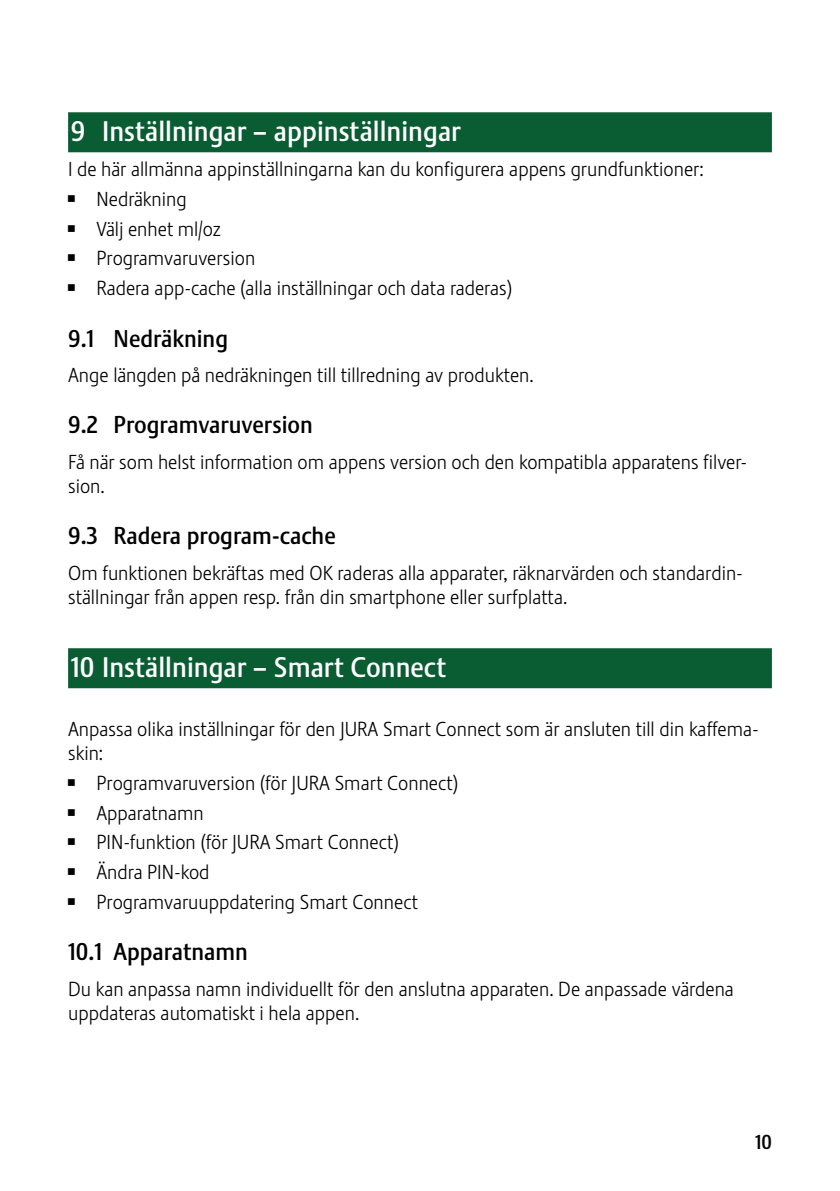
<style>
.page{position:relative;width:840px;height:1191px;background:#fff}
.page>*{position:absolute;margin:0;border:0;box-sizing:border-box;transform-origin:0 0}
.t1{font:28px "Stalemate Pro 2 J Medium";color:#fff}
.t2{font:24px "Stalemate Pro 2 J Medium";color:#000}
.t3{font:20px/29.6px "Stalemate Pro 2 J Light";color:#000}
.t4{font:20px "Stalemate Pro 2 J Medium";color:#000}
.s1{font-family:"Jura Pict 2006"}
</style>
<div class="page">
<div style="left:68px;top:112px;width:703px;height:40px;background:#0a5c33"></div>
<div style="left:68px;top:648px;width:703px;height:40px;background:#0a5c33"></div>
<h1 class="t1" style="left:71px;top:114px;width:391px">9 Inställningar – appinställningar</h1>
<p class="t3" style="left:68px;top:155px;width:636px">I de här allmänna appinställningarna kan du konfigurera appens grundfunktioner:<br><span class="s1">Z</span> Nedräkning<br><span class="s1">Z</span> Välj enhet ml/oz<br><span class="s1">Z</span> Programvaruversion<br><span class="s1">Z</span> Radera app-cache (alla inställningar och data raderas)</p>
<p class="t2" style="left:68px;top:324px;width:161px">9.1 Nedräkning</p>
<p class="t3" style="left:68px;top:360px;width:467px">Ange längden på nedräkningen till tillredning av produkten.</p>
<p class="t2" style="left:68px;top:410px;width:246px">9.2 Programvaruversion</p>
<p class="t3" style="left:68px;top:450px;width:679px;line-height:24px">Få när som helst information om appens version och den kompatibla apparatens filver&shy;sion.</p>
<p class="t2" style="left:68px;top:521px;width:269px">9.3 Radera program-cache</p>
<p class="t3" style="left:68px;top:560px;width:675px;line-height:24px">Om funktionen bekräftas med OK raderas alla apparater, räknarvärden och standardin&shy;ställningar från appen resp. från din smartphone eller surfplatta.</p>
<h1 class="t1" style="left:71px;top:650px;width:376px">10 Inställningar – Smart Connect</h1>
<p class="t3" style="left:68px;top:717px;width:691px;line-height:24px">Anpassa olika inställningar för den JURA Smart Connect som är ansluten till din kaffema&shy;skin:</p>
<p class="t3" style="left:68px;top:768px;width:391px"><span class="s1">Z</span> Programvaruversion (för JURA Smart Connect)<br><span class="s1">Z</span> Apparatnamn<br><span class="s1">Z</span> PIN-funktion (för JURA Smart Connect)<br><span class="s1">Z</span> Ändra PIN-kod<br><span class="s1">Z</span> Programvaruuppdatering Smart Connect</p>
<p class="t2" style="left:68px;top:937px;width:181px">10.1 Apparatnamn</p>
<p class="t3" style="left:68px;top:976px;width:667px;line-height:24px">Du kan anpassa namn individuellt för den anslutna apparaten. De anpassade värdena uppdateras automatiskt i hela appen.</p>
<p class="t4" style="left:754px;top:1130px;width:18px">10</p>
</div>
